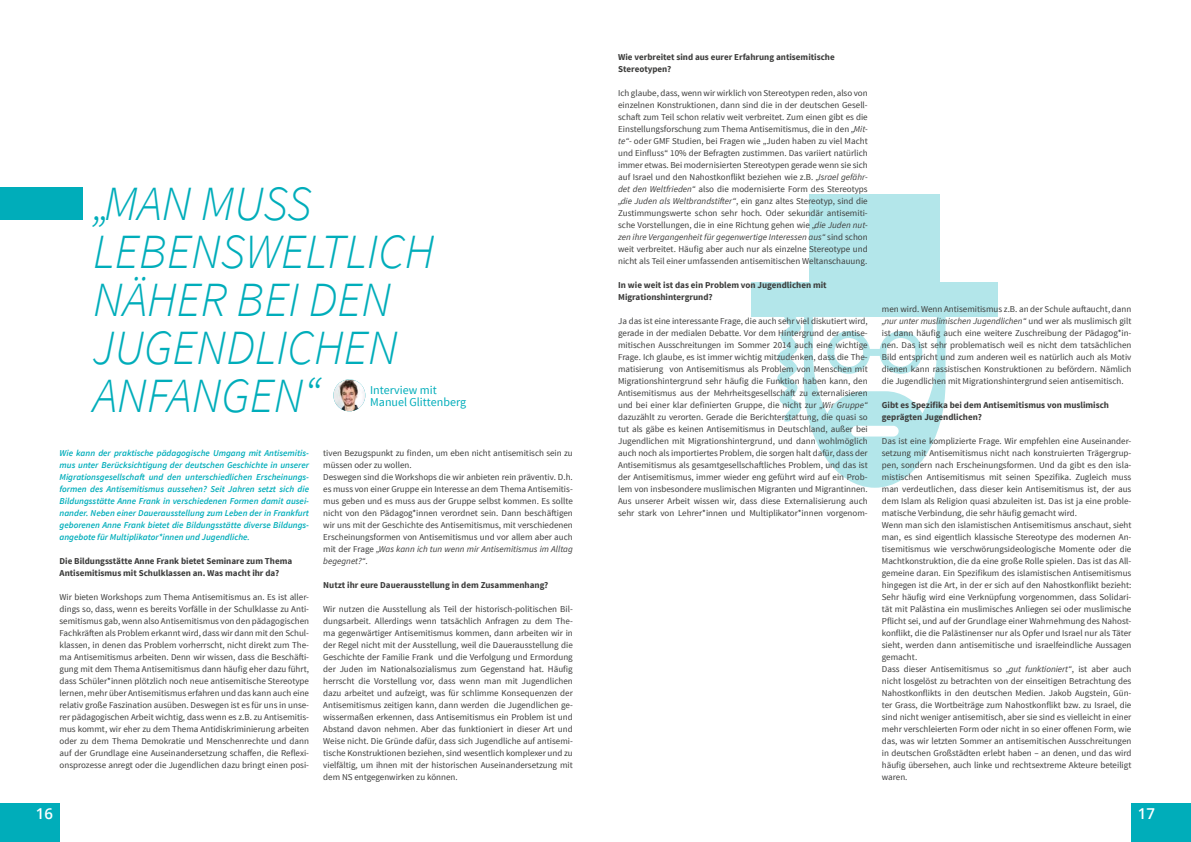
<style>
.page{position:relative;width:1191px;height:842px;background:#fff}
.page>*{position:absolute;margin:0;border:0;box-sizing:border-box;transform-origin:0 0}
.t1{font:italic 300 49.2px/48px "Source Sans Pro";color:#00adba}
.t2{font:600 15px "Open Sans";color:#fff}
.t3{font:12px/12px "Source Sans Pro";color:#00adba}
.t4{font:9px/12px "Source Sans Pro";color:#3c3c3b;text-align:justify}
.t5{font:italic 600 9px/12px "Source Sans Pro";color:#00adba;text-align:justify}
.t6{font:700 9px/12px "Source Sans Pro";color:#3c3c3b}
.s1{font-style:italic}
</style>
<div class="page">
<div style="left:1131px;top:802px;width:60px;height:40px;background:#00adba"></div>
<div style="left:0;top:802px;width:60px;height:40px;background:#00adba"></div>
<div style="left:751px;top:283px;width:247px;height:34px;background:#b3e6ea"></div>
<div style="left:809px;top:194px;width:131px;height:102px;background:#b3e6ea"></div>
<svg style="left:777px;top:317px;width:168px;height:171px"></svg>
<div style="left:0;top:187px;width:82px;height:33px;background:#00adba"></div>
<img style="left:333px;top:379px;width:32px;height:32px;border-radius:16px">
<h1 class="t1" style="left:93px;top:179px;width:343px">„MAN MUSS<br>LEBENSWELTLICH<br>NÄHER BEI DEN<br>JUGENDLICHEN<br>ANFANGEN“</h1>
<h3 class="t3" style="left:370px;top:384px;width:97px">Interview mit<br>Manuel Glittenberg</h3>
<p class="t5" style="left:60px;top:447px;width:251px">Wie kann der praktische pädagogische Umgang mit Antisemitis&shy;mus unter Berücksichtigung der deutschen Geschichte in unserer Migrationsgesellschaft und den unterschiedlichen Erscheinungs&shy;formen des Antisemitismus aussehen? Seit Jahren setzt sich die Bildungsstätte Anne Frank in verschiedenen Formen damit ausei&shy;nander. Neben einer Dauerausstellung zum Leben der in Frankfurt geborenen Anne Frank bietet die Bildungsstätte diverse Bildungs&shy;angebote für Multiplikator*innen und Jugendliche.</p>
<p class="t6" style="left:60px;top:555px;width:234px">Die Bildungsstätte Anne Frank bietet Seminare zum Thema<br>Antisemitismus mit Schulklassen an. Was macht ihr da?</p>
<p class="t4" style="left:60px;top:591px;width:251px">Wir bieten Workshops zum Thema Antisemitismus an. Es ist aller&shy;dings so, dass, wenn es bereits Vorfälle in der Schulklasse zu Anti&shy;semitismus gab, wenn also Antisemitismus von den pädagogischen Fachkräften als Problem erkannt wird, dass wir dann mit den Schul&shy;klassen, in denen das Problem vorherrscht, nicht direkt zum The&shy;ma Antisemitismus arbeiten. Denn wir wissen, dass die Beschäfti&shy;gung mit dem Thema Antisemitismus dann häufig eher dazu führt, dass Schüler*innen plötzlich noch neue antisemitische Stereotype lernen, mehr über Antisemitismus erfahren und das kann auch eine relativ große Faszination ausüben. Deswegen ist es für uns in unse&shy;rer pädagogischen Arbeit wichtig, dass wenn es z.B. zu Antisemitis&shy;mus kommt, wir eher zu dem Thema Antidiskriminierung arbeiten oder zu dem Thema Demokratie und Menschenrechte und dann auf der Grundlage eine Auseinandersetzung schaffen, die Reflexi&shy;onsprozesse anregt oder die Jugendlichen dazu bringt einen posi-</p>
<p class="t4" style="left:323px;top:447px;width:251px;text-align:left">tiven Bezugspunkt zu finden, um eben nicht antisemitisch sein zu müssen oder zu wollen.<br>Deswegen sind die Workshops die wir anbieten rein präventiv. D.h. es muss von einer Gruppe ein Interesse an dem Thema Antisemitis&shy;mus geben und es muss aus der Gruppe selbst kommen. Es sollte nicht von den Pädagog*innen verordnet sein. Dann beschäftigen wir uns mit der Geschichte des Antisemitismus, mit verschiedenen Erscheinungsformen von Antisemitismus und vor allem aber auch mit der Frage <span class="s1">„Was kann ich tun wenn mir Antisemitismus im Alltag begegnet?“</span>.</p>
<p class="t6" style="left:323px;top:579px;width:226px">Nutzt ihr eure Dauerausstellung in dem Zusammenhang?</p>
<p class="t4" style="left:323px;top:603px;width:251px">Wir nutzen die Ausstellung als Teil der historisch-politischen Bil&shy;dungsarbeit. Allerdings wenn tatsächlich Anfragen zu dem The&shy;ma gegenwärtiger Antisemitismus kommen, dann arbeiten wir in der Regel nicht mit der Ausstellung, weil die Dauerausstellung die Geschichte der Familie Frank und die Verfolgung und Ermordung der Juden im Nationalsozialismus zum Gegenstand hat. Häufig herrscht die Vorstellung vor, dass wenn man mit Jugendlichen dazu arbeitet und aufzeigt, was für schlimme Konsequenzen der Antisemitismus zeitigen kann, dann werden die Jugendlichen ge&shy;wissermaßen erkennen, dass Antisemitismus ein Problem ist und Abstand davon nehmen. Aber das funktioniert in dieser Art und Weise nicht. Die Gründe dafür, dass sich Jugendliche auf antisemi&shy;tische Konstruktionen beziehen, sind wesentlich komplexer und zu vielfältig, um ihnen mit der historischen Auseinandersetzung mit dem NS entgegenwirken zu können.</p>
<p class="t6" style="left:618px;top:51px;width:218px">Wie verbreitet sind aus eurer Erfahrung antisemitische<br>Stereotypen?</p>
<p class="t4" style="left:618px;top:87px;width:251px">Ich glaube, dass, wenn wir wirklich von Stereotypen reden, also von einzelnen Konstruktionen, dann sind die in der deutschen Gesell&shy;schaft zum Teil schon relativ weit verbreitet. Zum einen gibt es die Einstellungsforschung zum Thema Antisemitismus, die in den <span class="s1">„Mit&shy;te“</span>- oder GMF Studien, bei Fragen wie „Juden haben zu viel Macht und Einfluss“ 10% der Befragten zustimmen. Das variiert natürlich immer etwas. Bei modernisierten Stereotypen gerade wenn sie sich auf Israel und den Nahostkonflikt beziehen wie z.B. <span class="s1">„Israel gefähr&shy;det den Weltfrieden“</span> also die modernisierte Form des Stereotyps <span class="s1">„die Juden als Weltbrandstifter“</span>, ein ganz altes Stereotyp, sind die Zustimmungswerte schon sehr hoch. Oder sekundär antisemiti&shy;sche Vorstellungen, die in eine Richtung gehen wie <span class="s1">„die Juden nut&shy;zen ihre Vergangenheit für gegenwertige Interessen aus“</span> sind schon weit verbreitet. Häufig aber auch nur als einzelne Stereotype und nicht als Teil einer umfassenden antisemitischen Weltanschauung.</p>
<p class="t6" style="left:618px;top:279px;width:210px">In wie weit ist das ein Problem von Jugendlichen mit<br>Migrationshintergrund?</p>
<p class="t4" style="left:618px;top:315px;width:251px">Ja das ist eine interessante Frage, die auch sehr viel diskutiert wird, gerade in der medialen Debatte. Vor dem Hintergrund der antise&shy;mitischen Ausschreitungen im Sommer 2014 auch eine wichtige Frage. Ich glaube, es ist immer wichtig mitzudenken, dass die The&shy;matisierung von Antisemitismus als Problem von Menschen mit Migrationshintergrund sehr häufig die Funktion haben kann, den Antisemitismus aus der Mehrheitsgesellschaft zu externalisieren und bei einer klar definierten Gruppe, die nicht zur <span class="s1">„Wir Gruppe“ </span>dazuzählt zu verorten. Gerade die Berichterstattung, die quasi so tut als gäbe es keinen Antisemitismus in Deutschland, außer bei Jugendlichen mit Migrationshintergrund, und dann wohlmöglich auch noch als importiertes Problem, die sorgen halt dafür, dass der Antisemitismus als gesamtgesellschaftliches Problem, und das ist der Antisemitismus, immer wieder eng geführt wird auf ein Prob&shy;lem von insbesondere muslimischen Migranten und Migrantinnen.<br>Aus unserer Arbeit wissen wir, dass diese Externalisierung auch sehr stark von Lehrer*innen und Multiplikator*innen vorgenom-</p>
<p class="t4" style="left:882px;top:303px;width:251px">men wird. Wenn Antisemitismus z.B. an der Schule auftaucht, dann <span class="s1">„nur unter muslimischen Jugendlichen“</span> und wer als muslimisch gilt ist dann häufig auch eine weitere Zuschreibung der Pädagog*in&shy;nen. Das ist sehr problematisch weil es nicht dem tatsächlichen Bild entspricht und zum anderen weil es natürlich auch als Motiv dienen kann rassistischen Konstruktionen zu befördern. Nämlich die Jugendlichen mit Migrationshintergrund seien antisemitisch.</p>
<p class="t6" style="left:882px;top:399px;width:229px">Gibt es Spezifika bei dem Antisemitismus von muslimisch geprägten Jugendlichen?</p>
<p class="t4" style="left:882px;top:435px;width:251px;text-align:left">Das ist eine komplizierte Frage. Wir empfehlen eine Auseinander&shy;setzung mit Antisemitismus nicht nach konstruierten Trägergrup&shy;pen, sondern nach Erscheinungsformen. Und da gibt es den isla&shy;mistischen Antisemitismus mit seinen Spezifika. Zugleich muss man verdeutlichen, dass dieser kein Antisemitismus ist, der aus dem Islam als Religion quasi abzuleiten ist. Das ist ja eine proble&shy;matische Verbindung, die sehr häufig gemacht wird.<br>Wenn man sich den islamistischen Antisemitismus anschaut, sieht man, es sind eigentlich klassische Stereotype des modernen An&shy;tisemitismus wie verschwörungsideologische Momente oder die Machtkonstruktion, die da eine große Rolle spielen. Das ist das All&shy;gemeine daran. Ein Spezifikum des islamistischen Antisemitismus hingegen ist die Art, in der er sich auf den Nahostkonflikt bezieht:<br>Sehr häufig wird eine Verknüpfung vorgenommen, dass Solidari&shy;tät mit Palästina ein muslimisches Anliegen sei oder muslimische Pflicht sei, und auf der Grundlage einer Wahrnehmung des Nahost&shy;konflikt, die die Palästinenser nur als Opfer und Israel nur als Täter sieht, werden dann antisemitische und israelfeindliche Aussagen gemacht.<br>Dass dieser Antisemitismus so <span class="s1">„gut funktioniert“</span>, ist aber auch nicht losgelöst zu betrachten von der einseitigen Betrachtung des Nahostkonflikts in den deutschen Medien. Jakob Augstein, Gün&shy;ter Grass, die Wortbeiträge zum Nahostkonflikt bzw. zu Israel, die sind nicht weniger antisemitisch, aber sie sind es vielleicht in einer mehr verschleierten Form oder nicht in so einer offenen Form, wie das, was wir letzten Sommer an antisemitischen Ausschreitungen in deutschen Großstädten erlebt haben – an denen, und das wird häufig übersehen, auch linke und rechtsextreme Akteure beteiligt waren.</p>
<h2 class="t2" style="left:36px;top:803px;width:19px">16</h2>
<h2 class="t2" style="left:1138px;top:803px;width:19px">17</h2>
</div>
